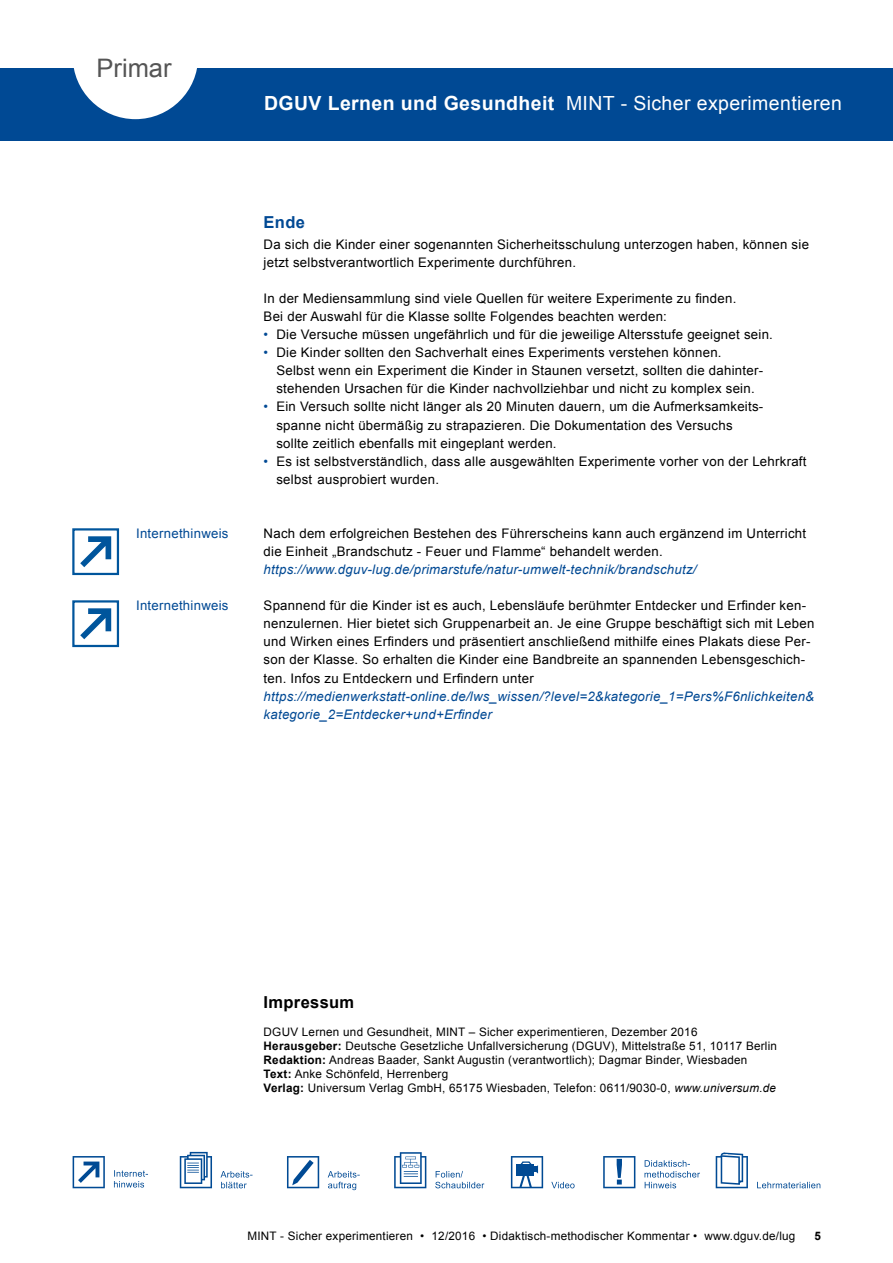
<style>
.page{position:relative;width:893px;height:1263px;background:#fff}
.page>*{position:absolute;margin:0;border:0;box-sizing:border-box;transform-origin:0 0}
.t1{font:25.5px "Arial";color:#555}
.t2{font:19.5px "Arial";letter-spacing:.02em;color:#fff}
.t3{font:700 16.5px "Arial";letter-spacing:.02em;color:#000}
.t4{font:700 16.5px "Arial";color:#004994}
.t5{font:13.2px/18px "Arial";letter-spacing:.02em;color:#000}
.t6{font:italic 13.2px/18px "Arial";letter-spacing:.02em;color:#004994}
.t7{font:13.2px "Arial";letter-spacing:.02em;color:#004994}
.t8{font:11.7px/14.1px "Arial";letter-spacing:.02em;color:#000}
.t9{font:700 11.7px "Arial";color:#000}
.s1{font-weight:700}
.s2{color:#004994}
.s3{font-style:italic}
</style>
<div class="page">
<div style="left:0;top:68px;width:893px;height:72px;background:#004994"></div>
<svg style="left:73px;top:68px;width:124px;height:51px"></svg>
<div style="left:72px;top:528px;width:47px;height:47px;border:2px solid #00559c"></div>
<svg style="left:80px;top:536px;width:31px;height:31px"></svg>
<div style="left:72px;top:600px;width:47px;height:47px;border:2px solid #00559c"></div>
<svg style="left:80px;top:608px;width:31px;height:31px"></svg>
<svg style="left:73px;top:1156px;width:32px;height:32px"></svg>
<svg style="left:114px;top:1170px;width:34px;height:17px"></svg>
<svg style="left:180px;top:1152px;width:32px;height:36px"></svg>
<svg style="left:221px;top:1171px;width:32px;height:17px"></svg>
<svg style="left:287px;top:1156px;width:32px;height:32px"></svg>
<svg style="left:328px;top:1171px;width:32px;height:19px"></svg>
<svg style="left:394px;top:1152px;width:32px;height:36px"></svg>
<svg style="left:435px;top:1171px;width:49px;height:17px"></svg>
<svg style="left:511px;top:1156px;width:32px;height:32px"></svg>
<svg style="left:551px;top:1182px;width:24px;height:6px"></svg>
<svg style="left:603px;top:1156px;width:32px;height:32px"></svg>
<svg style="left:644px;top:1160px;width:56px;height:28px"></svg>
<svg style="left:716px;top:1152px;width:32px;height:36px"></svg>
<svg style="left:757px;top:1182px;width:63px;height:6px"></svg>
<h1 class="t1" style="left:97px;top:51px;width:77px">Primar</h1>
<h2 class="t2" style="left:264px;top:90px;width:579px"><span class="s1">DGUV Lernen und Gesundheit</span> MINT - Sicher experimentieren</h2>
<p class="t7" style="left:136px;top:525px;width:94px">Internethinweis</p>
<p class="t7" style="left:136px;top:597px;width:94px">Internethinweis</p>
<p class="t4" style="left:264px;top:211px;width:43px">Ende</p>
<p class="t5" style="left:264px;top:235px;width:547px">Da sich die Kinder einer sogenannten Sicherheitsschulung unterzogen haben, können sie jetzt selbstverantwortlich Experimente durchführen.</p>
<p class="t5" style="left:264px;top:289px;width:474px">In der Mediensammlung sind viele Quellen für weitere Experimente zu finden.<br>Bei der Auswahl für die Klasse sollte Folgendes beachten werden:</p>
<p class="t5" style="left:264px;top:326px;width:511px"><span class="s2">•</span> Die Versuche müssen ungefährlich und für die jeweilige Altersstufe geeignet sein.</p>
<p class="t5" style="left:276px;top:344px;width:488px;text-indent:-13px"><span class="s2">•</span> Die Kinder sollten den Sachverhalt eines Experiments verstehen können.<br>Selbst wenn ein Experiment die Kinder in Staunen versetzt, sollten die dahinter&shy;stehenden Ursachen für die Kinder nachvollziehbar und nicht zu komplex sein.</p>
<p class="t5" style="left:276px;top:398px;width:488px;text-indent:-13px"><span class="s2">•</span> Ein Versuch sollte nicht länger als 20 Minuten dauern, um die Aufmerksamkeits&shy;spanne nicht übermäßig zu strapazieren. Die Dokumentation des Versuchs sollte zeitlich ebenfalls mit eingeplant werden.</p>
<p class="t5" style="left:276px;top:452px;width:532px;text-indent:-13px"><span class="s2">•</span> Es ist selbstverständlich, dass alle ausgewählten Experimente vorher von der Lehrkraft selbst ausprobiert wurden.</p>
<p class="t5" style="left:264px;top:524px;width:544px">Nach dem erfolgreichen Bestehen des Führerscheins kann auch ergänzend im Unterricht die Einheit „Brandschutz - Feuer und Flamme“ behandelt werden.</p>
<p class="t6" style="left:264px;top:561px;width:434px">https://www.dguv-lug.de/primarstufe/natur-umwelt-technik/brandschutz/</p>
<p class="t5" style="left:264px;top:597px;width:552px">Spannend für die Kinder ist es auch, Lebensläufe berühmter Entdecker und Erfinder ken&shy;nenzulernen. Hier bietet sich Gruppenarbeit an. Je eine Gruppe beschäftigt sich mit Leben und Wirken eines Erfinders und präsentiert anschließend mithilfe eines Plakats diese Per&shy;son der Klasse. So erhalten die Kinder eine Bandbreite an spannenden Lebensgeschich&shy;ten. Infos zu Entdeckern und Erfindern unter</p>
<p class="t6" style="left:264px;top:687px;width:552px">https://medienwerkstatt-online.de/lws_wissen/?level=2&amp;kategorie_1=Pers%F6nlichkeiten&amp; kategorie_2=Entdecker+und+Erfinder</p>
<p class="t3" style="left:264px;top:991px;width:92px">Impressum</p>
<p class="t8" style="left:264px;top:1025px;width:515px">DGUV Lernen und Gesundheit, MINT – Sicher experimentieren, Dezember 2016<br><span class="s1">Herausgeber:</span> Deutsche Gesetzliche Unfallversicherung (DGUV), Mittelstraße 51, 10117 Berlin <span class="s1">Redaktion:</span> Andreas Baader, Sankt Augustin (verantwortlich); Dagmar Binder, Wiesbaden <span class="s1">Text:</span> Anke Schönfeld, Herrenberg<br><span class="s1">Verlag:</span> Universum Verlag GmbH, 65175 Wiesbaden, Telefon: 0611/9030-0, <span class="s3">www.universum.de</span></p>
<p class="t8" style="left:247px;top:1228px;width:550px">MINT - Sicher experimentieren • 12/2016 • Didaktisch-methodischer Kommentar • www.dguv.de/lug</p>
<p class="t9" style="left:815px;top:1228px;width:8px">5</p>
</div>
